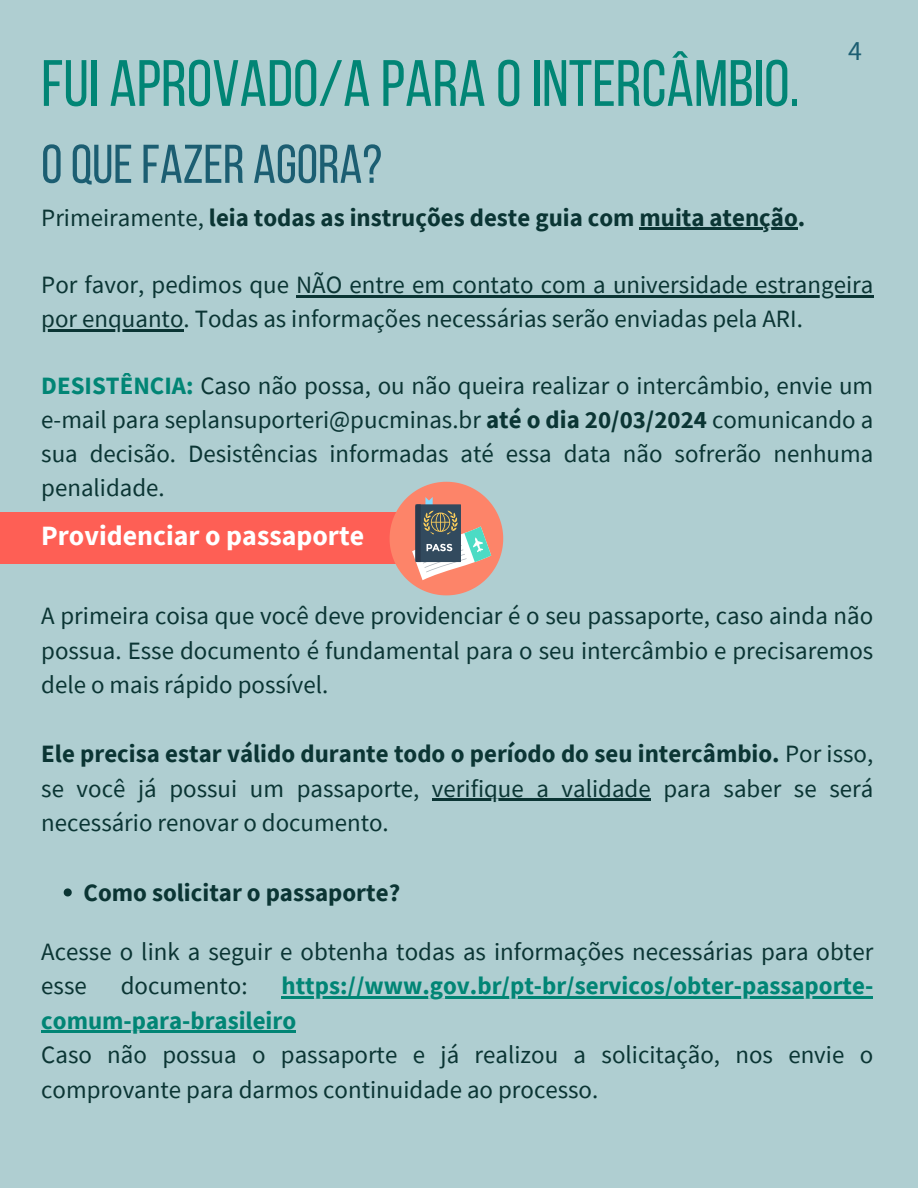
<style>
.page{position:relative;width:918px;height:1188px;background:#afced1}
.page>*{position:absolute;margin:0;border:0;box-sizing:border-box;transform-origin:0 0}
.t1{font:65.4px "Bebas Neue";color:#018575}
.t2{font:54.45px "Bebas Neue";color:#1c5e72}
.t3{font:700 27.9px "Source Sans Pro";color:#fff}
.t4{font:27.9px "Source Sans Pro";color:#1c5e72}
.t5{font:24.9px/34.5px "Source Sans Pro";color:#0b3534;text-align:justify}
.t6{font:700 24.9px/34.5px "Source Sans Pro";color:#0b3534}
.t7{font:700 24.9px "Source Sans Pro";color:#018575}
.s1{font-weight:400}
.s2{font-weight:700;color:#018575}
.s3{font-weight:700}
</style>
<div class="page">
<div style="left:0;top:512px;width:415px;height:52px;background:#fe5f55"></div>
<hr style="left:432px;top:799px;width:219px;height:2px;background:#0b3534">
<svg style="left:64px;top:888px;width:8px;height:8px"></svg>
<hr style="left:282px;top:996px;width:591px;height:2px;background:#018575">
<hr style="left:41px;top:1031px;width:255px;height:2px;background:#018575">
<hr style="left:640px;top:228px;width:158px;height:2px;background:#0b3534">
<hr style="left:296px;top:295px;width:577px;height:3px;background:#0b3534">
<hr style="left:41px;top:329px;width:143px;height:2px;background:#0b3534">
<svg style="left:390px;top:482px;width:113px;height:113px"></svg>
<h3 class="t1" style="left:41px;top:57px;width:760px">FUI APROVADO/A PARA OINTERCÂMBIO.</h3>
<p class="t2" style="left:41px;top:142px;width:342px">OQUEFAZER AGORA?</p>
<p class="t6" style="left:41px;top:199px;width:766px"><span class="s1">Primeiramente,</span> leia todas as instruções deste guia com muita atenção.</p>
<p class="t4" style="left:848px;top:32px;width:15px">4</p>
<p class="t5" style="left:41px;top:267px;width:834px">Por favor, pedimos que NÃO entre em contato com a universidade estrangeira</p>
<p class="t5" style="left:41px;top:301px;width:763px">por enquanto. Todas as informações necessárias serão enviadas pela ARI.</p>
<p class="t5" style="left:41px;top:369px;width:834px;line-height:33.8px"><span class="s2">DESISTÊNCIA:</span> Caso não possa, ou não queira realizar o intercâmbio, envie um e-mail para seplansuporteri@pucminas.br <span class="s3">até o dia 20/03/2024</span> comunicando a sua decisão. Desistências informadas até essa data não sofrerão nenhuma penalidade.</p>
<h1 class="t3" style="left:41px;top:517px;width:324px">Providenciar o passaporte</h1>
<p class="t5" style="left:41px;top:598px;width:834px">A primeira coisa que você deve providenciar é o seu passaporte, caso ainda não possua. Esse documento é fundamental para o seu intercâmbio e precisaremos dele o mais rápido possível.</p>
<h2 class="t6" style="left:41px;top:736px;width:834px">Ele precisa estar válido durante todo o período do seu intercâmbio. <span class="s1">Por isso, se você já possui um passaporte,</span></h2>
<p class="t5" style="left:432px;top:771px;width:443px">verifique a validade para saber se será</p>
<p class="t5" style="left:41px;top:805px;width:349px">necessário renovar o documento.</p>
<p class="t6" style="left:84px;top:874px;width:318px">Como solicitar o passaporte?</p>
<p class="t5" style="left:41px;top:934px;width:834px">Acesse o link a seguir e obtenha todas as informações necessárias para obter esse</p>
<p class="t5" style="left:121px;top:968px;width:128px">documento:</p>
<p class="t7" style="left:282px;top:970px;width:593px">https://www.gov.br/pt-br/servicos/obter-passaporte-</p>
<p class="t5" style="left:41px;top:1003px;width:834px;text-align:left"><span class="s2">comum-para-brasileiro<br></span>Caso não possua o passaporte e já realizou a solicitação, nos envie o comprovante para darmos continuidade ao processo.</p>
</div>
